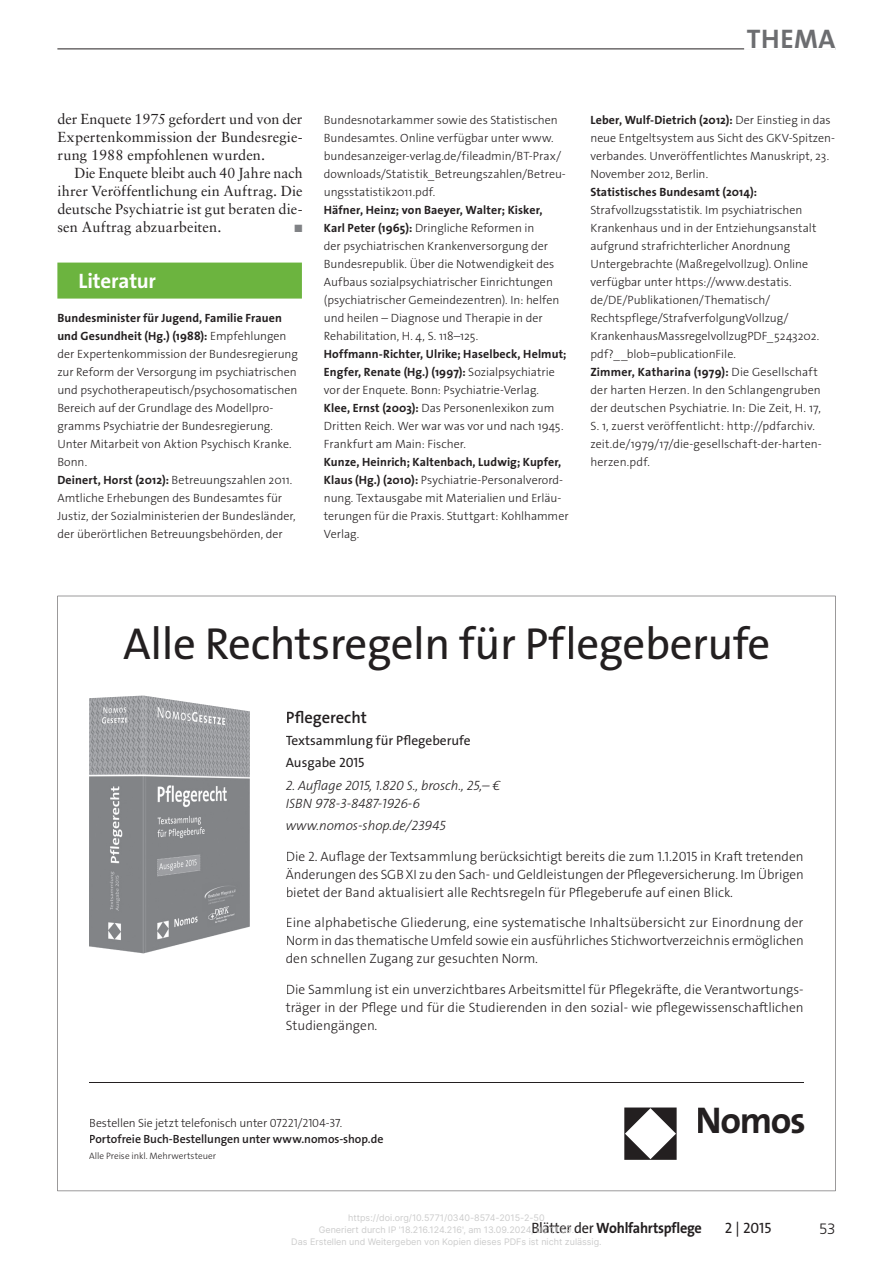
<style>
.page{position:relative;width:893px;height:1263px;background:#fff}
.page>*{position:absolute;margin:0;border:0;box-sizing:border-box;transform-origin:0 0}
.t1{font:45px "The Sans Os F";letter-spacing:-.01em;color:#231f20}
.t2{font:700 37.5px "The Sans Os F";letter-spacing:-.035em;color:#231f20}
.t3{font:700 27px "The Sans Os F";letter-spacing:.015em;color:#6c6d70}
.t4{font:700 21px "The Sans Os F";letter-spacing:-.01em;color:#fff}
.t5{font:600 16.5px "The Sans Os F";color:#231f20}
.t6{font:700 15px "The Sans Os F";letter-spacing:-.02em;color:#231f20;scale:.95 1}
.t7{font:15px "The Sans Os F";color:#231f20}
.t8{font:300 15px "Frutiger";color:#231f20}
.t9{font:14.55px/18px "Sabon LT Std";letter-spacing:.005em;color:#231f20;text-align:justify}
.t10{font:300 13.5px/18px "The Sans Os F";color:#231f20;text-align:justify}
.t11{font:italic 300 13.5px/18px "The Sans Os F";color:#231f20}
.t12{font:13.5px/22.2px "The Sans Os F";color:#231f20}
.t13{font:300 12px/18px "The Sans Os F";color:#231f20}
.t14{font:700 12px/18px "The Sans";letter-spacing:.01em;color:#231f20}
.t15{font:600 11.85px "The Sans Os F";color:#231f20}
.t16{font:300 11.85px "The Sans Os F";letter-spacing:-.01em;color:#231f20}
.t17{font:10.5px "Zapf Dingbats";color:#808285}
.t18{font:300 9.3px "The Sans Os F";letter-spacing:-.005em;color:#231f20}
.t19{font:9px/12px "Inter";color:#ccc;text-align:center}
.s1{font-family:"The Sans Os F";font-weight:300}
.s2{font-family:"The Sans";font-weight:700}
.s3{font-weight:400}
</style>
<div class="page">
<hr style="left:57px;top:49px;width:779px;height:1px;background:#231f20">
<hr style="left:744px;top:47px;width:92px;height:3px;background:#fff">
<div style="left:57px;top:263px;width:245px;height:36px;background:#6cb43f"></div>
<svg style="left:57px;top:596px;width:779px;height:595px"></svg>
<svg style="left:624px;top:1107px;width:53px;height:53px"></svg>
<div style="left:698px;top:1108px;width:106px;height:25px;background:#fff"></div>
<hr style="left:89px;top:1079px;width:715px;height:1px;background:#fff">
<div style="left:287px;top:711px;width:79px;height:16px;background:#fff"></div>
<div style="left:286px;top:735px;width:184px;height:13px;background:#fff"></div>
<div style="left:286px;top:757px;width:78px;height:14px;background:#fff"></div>
<div style="left:286px;top:780px;width:215px;height:13px;background:#fff"></div>
<div style="left:286px;top:798px;width:134px;height:10px;background:#fff"></div>
<div style="left:287px;top:819px;width:159px;height:14px;background:#fff"></div>
<div style="left:287px;top:851px;width:517px;height:13px;background:#fff"></div>
<div style="left:286px;top:867px;width:469px;height:15px;background:#fff"></div>
<div style="left:759px;top:867px;width:45px;height:15px;background:#fff"></div>
<div style="left:287px;top:887px;width:445px;height:13px;background:#fff"></div>
<div style="left:287px;top:917px;width:516px;height:14px;background:#fff"></div>
<div style="left:287px;top:935px;width:517px;height:14px;background:#fff"></div>
<div style="left:286px;top:953px;width:251px;height:14px;background:#fff"></div>
<div style="left:287px;top:984px;width:511px;height:13px;background:#fff"></div>
<div style="left:286px;top:1002px;width:518px;height:13px;background:#fff"></div>
<div style="left:287px;top:1020px;width:90px;height:13px;background:#fff"></div>
<img style="left:89px;top:695px;width:161px;height:284px">
<div style="left:124px;top:625px;width:442px;height:45px;background:#fff"></div>
<div style="left:569px;top:625px;width:199px;height:45px;background:#fff"></div>
<div style="left:90px;top:1118px;width:252px;height:12px;background:#fff"></div>
<div style="left:90px;top:1134px;width:293px;height:12px;background:#fff"></div>
<div style="left:89px;top:1152px;width:127px;height:7px;background:#fff"></div>
<hr style="left:89px;top:1082px;width:715px;height:1px;background:#231f20">
<h3 class="t3" style="left:747px;top:22px;width:90px">THEMA</h3>
<p class="t9" style="left:57px;top:110px;width:247px">der Enquete 1975 gefordert und von der Expertenkommission der Bundesregie&shy;rung 1988 empfohlenen wurden.</p>
<p class="t9" style="left:57px;top:164px;width:247px;text-indent:17px">Die Enquete bleibt auch 40 Jahre nach ihrer Veröffentlichung ein Auftrag. Die deutsche Psychiatrie ist gut beraten die&shy;sen Auftrag abzuarbeiten.</p>
<p class="t17" style="left:295px;top:224px;width:9px">■</p>
<h3 class="t4" style="left:79px;top:267px;width:79px">Literatur</h3>
<p class="t14" style="left:57px;top:309px;width:231px">Bundesminister für Jugend, Familie Frauen und Gesundheit (Hg.) (1988): <span class="s1">Empfehlungen</span></p>
<p class="t13" style="left:57px;top:345px;width:242px">der Expertenkommission der Bundesregierung zur Reform der Versorgung im psychiatrischen und psychotherapeutisch/psychosomatischen Bereich auf der Grundlage des Modellpro&shy;gramms Psychiatrie der Bundesregierung.<br>Unter Mitarbeit von Aktion Psychisch Kranke.<br>Bonn.<br><span class="s2">Deinert, Horst (2012):</span> Betreuungszahlen 2011.<br>Amtliche Erhebungen des Bundesamtes für Justiz, der Sozialministerien der Bundesländer, der überörtlichen Betreuungsbehörden, der</p>
<p class="t13" style="left:324px;top:111px;width:243px">Bundesnotarkammer sowie des Statistischen Bundesamtes. Online verfügbar unter www. bundesanzeiger-verlag.de/fileadmin/BT-Prax/ downloads/Statistik_Betreungszahlen/Betreu&shy;ungsstatistik2011.pdf.</p>
<p class="t14" style="left:324px;top:201px;width:220px">Häfner, Heinz; von Baeyer, Walter; Kisker,</p>
<p class="t13" style="left:324px;top:219px;width:237px"><span class="s2">Karl Peter (1965):</span> Dringliche Reformen in<br>der psychiatrischen Krankenversorgung der Bundesrepublik. Über die Notwendigkeit des Aufbaus sozialpsychiatrischer Einrichtungen (psychiatrischer Gemeindezentren). In: helfen und heilen – Diagnose und Therapie in der Rehabilitation, H. 4, S. 118–125.</p>
<p class="t14" style="left:324px;top:345px;width:244px">Hoffmann-Richter, Ulrike; Haselbeck, Helmut;<br>Engfer, Renate (Hg.) (1997): <span class="s1">Sozialpsychiatrie</span></p>
<p class="t13" style="left:324px;top:381px;width:241px">vor der Enquete. Bonn: Psychiatrie-Verlag.<br><span class="s2">Klee, Ernst (2003):</span> Das Personenlexikon zum Dritten Reich. Wer war was vor und nach 1945.<br>Frankfurt am Main: Fischer.</p>
<p class="t14" style="left:324px;top:453px;width:239px">Kunze, Heinrich; Kaltenbach, Ludwig; Kupfer,</p>
<p class="t13" style="left:324px;top:471px;width:246px"><span class="s2">Klaus (Hg.) (2010):</span> Psychiatrie-Personalverord&shy;nung. Textausgabe mit Materialien und Erläu&shy;terungen für die Praxis. Stuttgart: Kohlhammer Verlag.</p>
<p class="t14" style="left:590px;top:111px;width:242px">Leber, Wulf-Dietrich (2012): <span class="s1">Der Einstieg in das</span></p>
<p class="t13" style="left:590px;top:129px;width:246px">neue Entgeltsystem aus Sicht des GKV-Spitzen&shy;verbandes. Unveröffentlichtes Manuskript, 23.<br>November 2012, Berlin.</p>
<p class="t14" style="left:590px;top:183px;width:168px">Statistisches Bundesamt (2014):</p>
<p class="t13" style="left:590px;top:201px;width:230px">Strafvollzugsstatistik. Im psychiatrischen Krankenhaus und in der Entziehungsanstalt aufgrund strafrichterlicher Anordnung Untergebrachte (Maßregelvollzug). Online verfügbar unter https://www.destatis. de/DE/Publikationen/Thematisch/ Rechtspflege/StrafverfolgungVollzug/ KrankenhausMassregelvollzugPDF_5243202. pdf?__blob=publicationFile.</p>
<p class="t14" style="left:590px;top:363px;width:229px">Zimmer, Katharina (1979): <span class="s1">Die Gesellschaft</span></p>
<p class="t13" style="left:590px;top:381px;width:233px">der harten Herzen. In den Schlangengruben der deutschen Psychiatrie. In: Die Zeit, H. 17, S. 1, zuerst veröffentlicht: http://pdfarchiv. zeit.de/1979/17/die-gesellschaft-der-harten&shy;herzen.pdf.</p>
<h1 class="t1" style="left:123px;top:614px;width:648px">Alle Rechtsregeln für Pflegeberufe</h1>
<h3 class="t5" style="left:286px;top:707px;width:83px">Pflegerecht</h3>
<p class="t12" style="left:286px;top:729px;width:186px">Textsammlung für Pflegeberufe<br>Ausgabe 2015</p>
<p class="t11" style="left:286px;top:776px;width:216px">2. Auflage 2015, 1.820 S., brosch., 25,– €<br>ISBN 978-3-8487-1926-6</p>
<p class="t11" style="left:286px;top:817px;width:161px">www.nomos-shop.de/23945</p>
<p class="t10" style="left:286px;top:847px;width:519px">Die 2. Auflage der Textsammlung berücksichtigt bereits die zum 1.1.2015 in Kraft tretenden Änderungen des SGB XI zu den Sach- und Geldleistungen der Pflegeversicherung. Im Übrigen bietet der Band aktualisiert alle Rechtsregeln für Pflegeberufe auf einen Blick.</p>
<p class="t10" style="left:286px;top:914px;width:520px">Eine alphabetische Gliederung, eine systematische Inhaltsübersicht zur Einordnung der Norm in das thematische Umfeld sowie ein ausführliches Stichwortverzeichnis ermöglichen den schnellen Zugang zur gesuchten Norm.</p>
<p class="t10" style="left:286px;top:981px;width:519px">Die Sammlung ist ein unverzichtbares Arbeitsmittel für Pflegekräfte, die Verantwortungs&shy;träger in der Pflege und für die Studierenden in den sozial- wie pflegewissenschaftlichen Studiengängen.</p>
<p class="t16" style="left:89px;top:1115px;width:254px">Bestellen Sie jetzt telefonisch unter 07221/2104-37.</p>
<p class="t15" style="left:89px;top:1131px;width:296px">Portofreie Buch-Bestellungen unter www.nomos-shop.de</p>
<p class="t18" style="left:89px;top:1150px;width:128px">Alle Preise inkl. Mehrwertsteuer</p>
<h2 class="t2" style="left:695px;top:1096px;width:112px">Nomos</h2>
<p class="t19" style="left:291px;top:1212px;width:312px">https://doi.org/10.5771/0340-8574-2015-2-50<br>Generiert durch IP '18.216.124.216', am 13.09.2024, 06:11:59.<br>Das Erstellen und Weitergeben von Kopien dieses PDFs ist nicht zulässig.</p>
<p class="t6" style="left:531px;top:1218px;width:181px"><span class="s3">Blätter der</span> Wohlfahrtspflege</p>
<p class="t7" style="left:725px;top:1218px;width:48px">2 | 2015</p>
<p class="t8" style="left:819px;top:1220px;width:18px">53</p>
</div>
